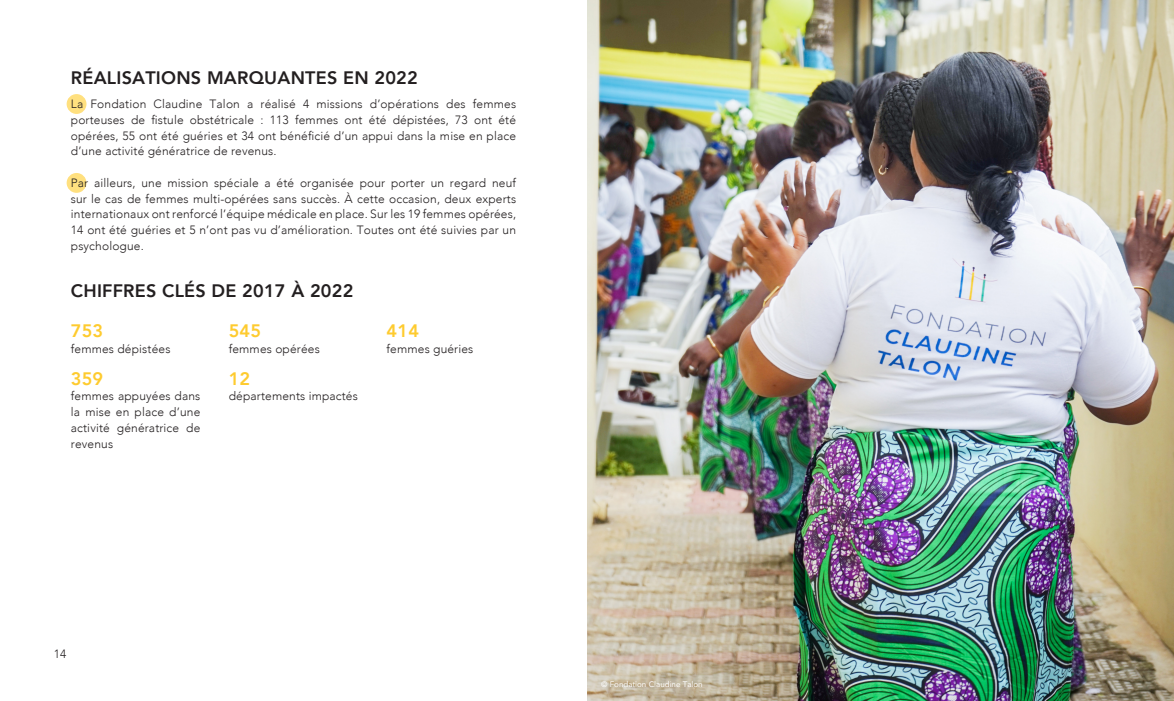
<style>
.page{position:relative;width:1174px;height:701px;background:#fff}
.page>*{position:absolute;margin:0;border:0;box-sizing:border-box;transform-origin:0 0}
.titre{font:800 18px "Avenir";letter-spacing:.01em;color:#231f20}
._3_col{font:800 18px "Avenir";letter-spacing:.01em;color:#fecb2f}
._3_col-2{font:300 12px/15.8px "Avenir";letter-spacing:.01em;color:#231f20;text-align:justify}
.t1{font:8px "Avenir";color:#fff}
</style>
<div class="page">
<div style="left:67px;top:94px;width:19px;height:20px;background:#ffe07f;border-radius:50%"></div>
<div style="left:67px;top:173px;width:19px;height:20px;background:#ffe07f;border-radius:50%"></div>
<img style="left:587px;top:0;width:587px;height:700px">
<p class="titre" style="left:71px;top:63px;width:348px">RÉALISATIONS MARQUANTES EN 2022</p>
<p class="_3_col-2" style="left:71px;top:96px;width:447px">La Fondation Claudine Talon a réalisé 4 missions d’opérations des femmes porteuses de fistule obstétricale : 113 femmes ont été dépistées, 73 ont été opérées, 55 ont été guéries et 34 ont bénéficié d’un appui dans la mise en place d’une activité génératrice de revenus.</p>
<p class="_3_col-2" style="left:71px;top:175px;width:447px">Par ailleurs, une mission spéciale a été organisée pour porter un regard neuf sur le cas de femmes multi-opérées sans succès. À cette occasion, deux experts internationaux ont renforcé l’équipe médicale en place. Sur les 19 femmes opérées, 14 ont été guéries et 5 n’ont pas vu d’amélioration. Toutes ont été suivies par un psychologue.</p>
<p class="titre" style="left:71px;top:277px;width:284px">CHIFFRES CLÉS DE 2017 À 2022</p>
<p class="_3_col" style="left:71px;top:317px;width:34px">753</p>
<p class="_3_col-2" style="left:71px;top:341px;width:101px">femmes dépistées</p>
<p class="_3_col" style="left:71px;top:364px;width:34px">359</p>
<p class="_3_col-2" style="left:71px;top:388px;width:131px">femmes appuyées dans la mise en place d’une activité génératrice de revenus</p>
<p class="_3_col" style="left:229px;top:317px;width:34px">545</p>
<p class="_3_col-2" style="left:229px;top:341px;width:93px">femmes opérées</p>
<p class="_3_col" style="left:229px;top:364px;width:23px">12</p>
<p class="_3_col-2" style="left:229px;top:388px;width:131px">départements impactés</p>
<p class="_3_col" style="left:386px;top:317px;width:34px">414</p>
<p class="_3_col-2" style="left:386px;top:341px;width:88px">femmes guéries</p>
<p class="_3_col-2" style="left:54px;top:646px;width:14px">14</p>
<p class="t1" style="left:601px;top:677px;width:103px">© Fondation Claudine Talon</p>
</div>
